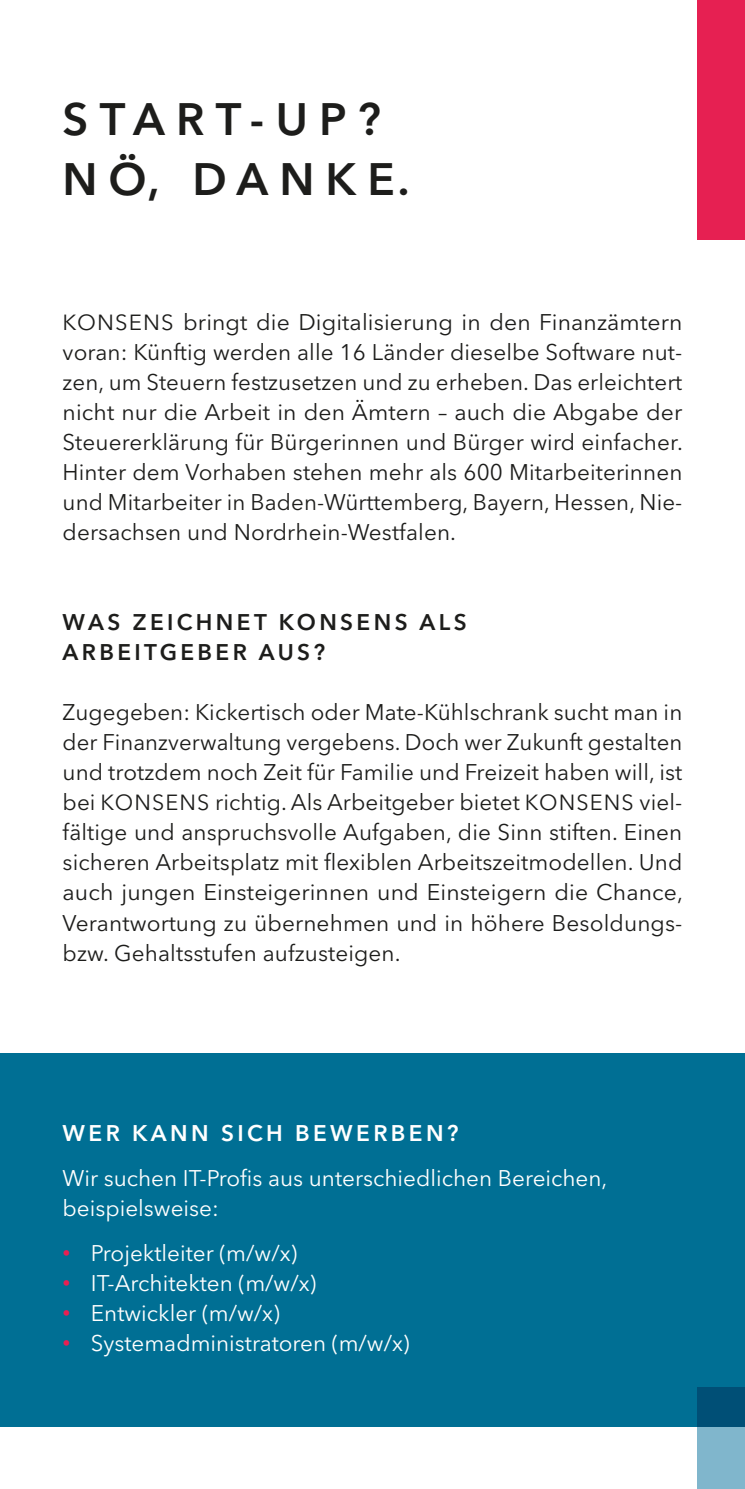
<style>
.page{position:relative;width:745px;height:1489px;background:#fff}
.page>*{position:absolute;margin:0;border:0;box-sizing:border-box;transform-origin:0 0}
.t1{font:600 45px/60px "Avenir Next LT Pro";letter-spacing:.245em;color:#1d1d1b}
.t2{font:22.5px/30px "Avenir Next LT Pro";letter-spacing:.005em;color:#1d1d1b;text-align:justify}
.t3{font:22.5px/30px "Avenir Next LT Pro";color:#fff}
.t4{font:600 22.5px/30px "Avenir Next LT Pro";letter-spacing:.15em;color:#1d1d1b}
.t5{font:600 22.5px "Avenir Next LT Pro";letter-spacing:.15em;color:#fff}
.t6{font:22.5px "Arial";color:#e62052}
.s1{font-size:21.75px}
</style>
<div class="page">
<div style="left:0;top:1052px;width:744px;height:374px;background:#006f94"></div>
<div style="left:697px;top:0;width:47px;height:240px;background:#e62052"></div>
<svg style="left:697px;top:1387px;width:47px;height:101px;fill:#80b6cc"></svg>
<h2 class="t1" style="left:62px;top:89px;width:348px">START-UP?<br>NÖ, DANKE.</h2>
<p class="t2" style="left:62px;top:307px;width:621px"><span class="s1">KONSENS</span> bringt die Digitalisierung in den Finanzämtern voran: Künftig werden alle 16 Länder dieselbe Software nut&shy;zen, um Steuern festzusetzen und zu erheben. Das erleichtert nicht nur die Arbeit in den Ämtern – auch die Abgabe der Steuererklärung für Bürgerinnen und Bürger wird einfacher.<br>Hinter dem Vorhaben stehen mehr als 600 Mitarbeiterinnen und Mitarbeiter in Baden-Württemberg, Bayern, Hessen, Nie&shy;dersachsen und Nordrhein-Westfalen.</p>
<h3 class="t4" style="left:62px;top:607px;width:405px">WAS ZEICHNET KONSENS ALS<br>ARBEITGEBER AUS?</h3>
<p class="t2" style="left:62px;top:697px;width:621px">Zugegeben: Kickertisch oder Mate-Kühlschrank sucht man in der Finanzverwaltung vergebens. Doch wer Zukunft gestalten und trotzdem noch Zeit für Familie und Freizeit haben will, ist bei <span class="s1">KONSENS</span> richtig. Als Arbeitgeber bietet <span class="s1">KONSENS</span> viel&shy;fältige und anspruchsvolle Aufgaben, die Sinn stiften. Einen sicheren Arbeitsplatz mit flexiblen Arbeitszeitmodellen. Und auch jungen Einsteigerinnen und Einsteigern die Chance, Verantwortung zu übernehmen und in höhere Besoldungs&shy;bzw. Gehaltsstufen aufzusteigen.</p>
<p class="t5" style="left:62px;top:1118px;width:397px">WER KANN SICH BEWERBEN?</p>
<p class="t3" style="left:62px;top:1162px;width:546px">Wir suchen IT-Profis aus unterschiedlichen Bereichen, beispielsweise:</p>
<p class="t3" style="left:91px;top:1237px;width:320px">Projektleiter (m/w/x)<br>IT-Architekten (m/w/x)<br>Entwickler (m/w/x)<br>Systemadministratoren (m/w/x)</p>
<p class="t6" style="left:62px;top:1237px;width:9px">•</p>
<p class="t6" style="left:62px;top:1267px;width:9px">•</p>
<p class="t6" style="left:62px;top:1297px;width:9px">•</p>
<p class="t6" style="left:62px;top:1327px;width:9px">•</p>
</div>
